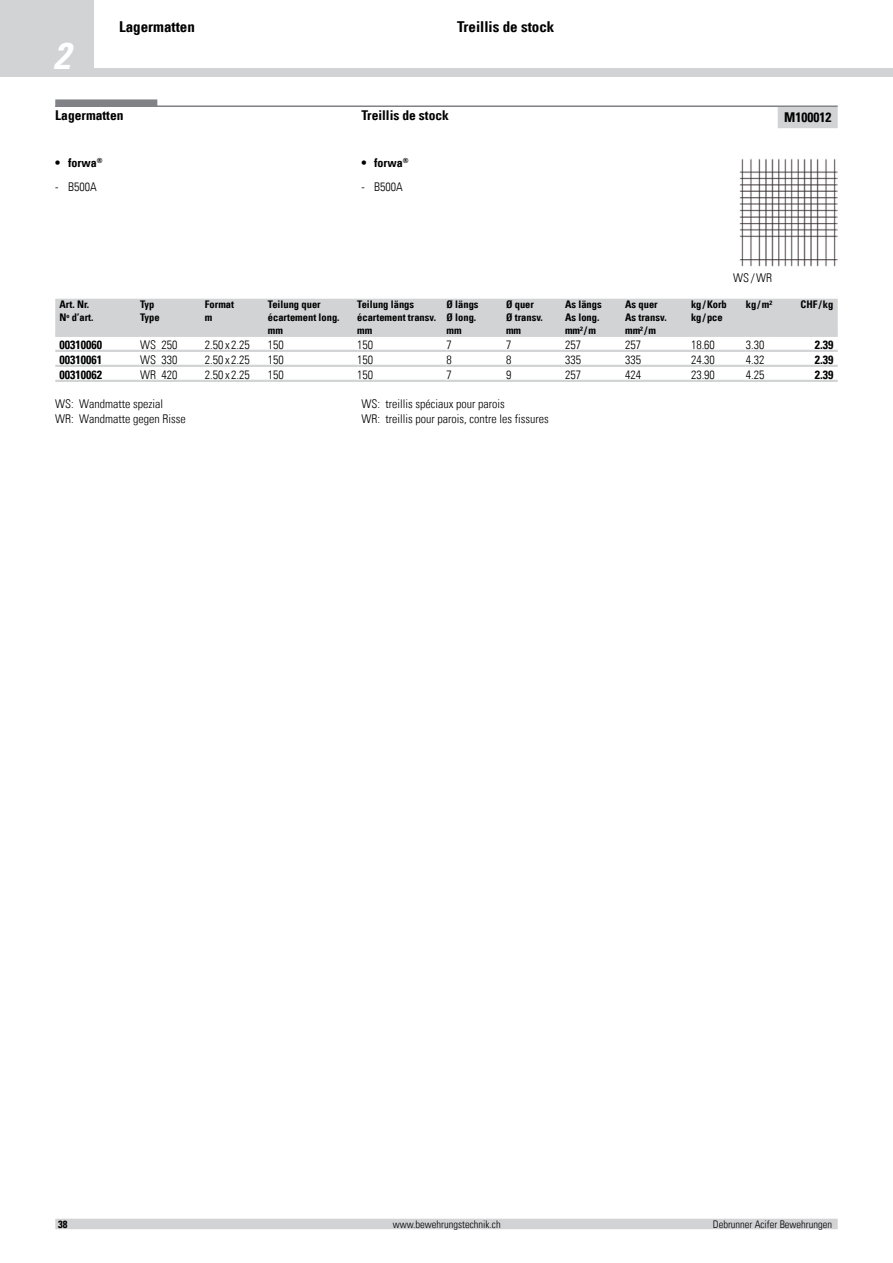
<style>
.page{position:relative;width:893px;height:1263px;background:#fff}
.page>*{position:absolute;margin:0;border:0;box-sizing:border-box;transform-origin:0 0}
.t1{font:37.5px "Univers Com 67 Bold Cond Obl";color:#fff}
.t2{font:15px "Univers Com 67 Bold Cond";color:#000}
.t3{font:13.5px "Univers Com 67 Bold Cond";color:#000}
.t4{font:12px/15px "Univers Com 47 Light Cond";color:#000}
.t5{font:12px "Univers Com 67 Bold Cond";color:#000}
.t6{font:10.5px/12.8px "Univers Com 67 Bold Cond";color:#000}
.t7{font:10.5px "Univers Com 47 Light Cond";color:#000}
</style>
<div class="page">
<div style="left:0;top:68px;width:893px;height:9px;background:#d1d3d4"></div>
<div style="left:0;top:0;width:94px;height:77px;background:#d1d3d4"></div>
<div style="left:55px;top:1219px;width:783px;height:10px;background:#d1d3d4"></div>
<img style="left:740px;top:158px;width:98px;height:109px">
<div style="left:55px;top:99px;width:102px;height:8px;background:#808285"></div>
<hr style="left:55px;top:105px;width:783px;height:2px;background:#808285">
<div style="left:778px;top:107px;width:60px;height:21px;background:#d1d3d4"></div>
<div style="left:55px;top:299px;width:783px;height:36px;background:#d1d3d4"></div>
<hr style="left:55px;top:335px;width:85px;height:2px;background:#d1d3d4">
<hr style="left:140px;top:335px;width:65px;height:2px;background:#d1d3d4">
<hr style="left:205px;top:335px;width:63px;height:2px;background:#d1d3d4">
<hr style="left:268px;top:335px;width:89px;height:2px;background:#d1d3d4">
<hr style="left:357px;top:335px;width:89px;height:2px;background:#d1d3d4">
<hr style="left:446px;top:335px;width:60px;height:2px;background:#d1d3d4">
<hr style="left:506px;top:335px;width:59px;height:2px;background:#d1d3d4">
<hr style="left:565px;top:335px;width:60px;height:2px;background:#d1d3d4">
<hr style="left:625px;top:335px;width:66px;height:2px;background:#d1d3d4">
<hr style="left:691px;top:335px;width:55px;height:2px;background:#d1d3d4">
<hr style="left:746px;top:335px;width:28px;height:2px;background:#d1d3d4">
<hr style="left:774px;top:335px;width:64px;height:2px;background:#d1d3d4">
<hr style="left:55px;top:350px;width:85px;height:2px;background:#d1d3d4">
<hr style="left:140px;top:350px;width:65px;height:2px;background:#d1d3d4">
<hr style="left:205px;top:350px;width:63px;height:2px;background:#d1d3d4">
<hr style="left:268px;top:350px;width:89px;height:2px;background:#d1d3d4">
<hr style="left:357px;top:350px;width:89px;height:2px;background:#d1d3d4">
<hr style="left:446px;top:350px;width:60px;height:2px;background:#d1d3d4">
<hr style="left:506px;top:350px;width:59px;height:2px;background:#d1d3d4">
<hr style="left:565px;top:350px;width:60px;height:2px;background:#d1d3d4">
<hr style="left:625px;top:350px;width:66px;height:2px;background:#d1d3d4">
<hr style="left:691px;top:350px;width:55px;height:2px;background:#d1d3d4">
<hr style="left:746px;top:350px;width:28px;height:2px;background:#d1d3d4">
<hr style="left:774px;top:350px;width:64px;height:2px;background:#d1d3d4">
<hr style="left:55px;top:365px;width:85px;height:2px;background:#d1d3d4">
<hr style="left:140px;top:365px;width:65px;height:2px;background:#d1d3d4">
<hr style="left:205px;top:365px;width:63px;height:2px;background:#d1d3d4">
<hr style="left:268px;top:365px;width:89px;height:2px;background:#d1d3d4">
<hr style="left:357px;top:365px;width:89px;height:2px;background:#d1d3d4">
<hr style="left:446px;top:365px;width:60px;height:2px;background:#d1d3d4">
<hr style="left:506px;top:365px;width:59px;height:2px;background:#d1d3d4">
<hr style="left:565px;top:365px;width:60px;height:2px;background:#d1d3d4">
<hr style="left:625px;top:365px;width:66px;height:2px;background:#d1d3d4">
<hr style="left:691px;top:365px;width:55px;height:2px;background:#d1d3d4">
<hr style="left:746px;top:365px;width:28px;height:2px;background:#d1d3d4">
<hr style="left:774px;top:365px;width:64px;height:2px;background:#d1d3d4">
<hr style="left:55px;top:380px;width:85px;height:2px;background:#d1d3d4">
<hr style="left:140px;top:380px;width:65px;height:2px;background:#d1d3d4">
<hr style="left:205px;top:380px;width:63px;height:2px;background:#d1d3d4">
<hr style="left:268px;top:380px;width:89px;height:2px;background:#d1d3d4">
<hr style="left:357px;top:380px;width:89px;height:2px;background:#d1d3d4">
<hr style="left:446px;top:380px;width:60px;height:2px;background:#d1d3d4">
<hr style="left:506px;top:380px;width:59px;height:2px;background:#d1d3d4">
<hr style="left:565px;top:380px;width:60px;height:2px;background:#d1d3d4">
<hr style="left:625px;top:380px;width:66px;height:2px;background:#d1d3d4">
<hr style="left:691px;top:380px;width:55px;height:2px;background:#d1d3d4">
<hr style="left:746px;top:380px;width:28px;height:2px;background:#d1d3d4">
<hr style="left:774px;top:380px;width:64px;height:2px;background:#d1d3d4">
<h1 class="t1" style="left:53px;top:33px;width:18px">2</h1>
<p class="t2" style="left:119px;top:18px;width:77px">Lagermatten</p>
<p class="t2" style="left:457px;top:18px;width:99px">Treillis de stock</p>
<p class="t3" style="left:55px;top:107px;width:70px">Lagermatten</p>
<p class="t3" style="left:361px;top:107px;width:89px">Treillis de stock</p>
<p class="t3" style="left:784px;top:109px;width:49px">M100012</p>
<p class="t5" style="left:55px;top:155px;width:49px">• forwa<sup>®</sup></p>
<p class="t5" style="left:361px;top:155px;width:49px">• forwa<sup>®</sup></p>
<p class="t4" style="left:55px;top:179px;width:43px">- B500A</p>
<p class="t4" style="left:361px;top:179px;width:43px">- B500A</p>
<p class="t4" style="left:733px;top:270px;width:40px">WS/WR</p>
<p class="t6" style="left:60px;top:298px;width:35px">Art. Nr.<br>N<sup>o</sup> d’art.</p>
<p class="t6" style="left:140px;top:298px;width:21px">Typ<br>Type</p>
<p class="t6" style="left:205px;top:298px;width:31px">Format m</p>
<p class="t6" style="left:268px;top:298px;width:73px">Teilung quer écartement long. mm</p>
<p class="t6" style="left:357px;top:298px;width:80px">Teilung längs écartement transv. mm</p>
<p class="t6" style="left:446px;top:298px;width:34px">Ø längs<br>Ø long. mm</p>
<p class="t6" style="left:506px;top:298px;width:38px">Ø quer<br>Ø transv. mm</p>
<p class="t6" style="left:565px;top:298px;width:38px">As längs<br>As long. mm²/m</p>
<p class="t6" style="left:625px;top:298px;width:43px">As quer<br>As transv. mm²/m</p>
<p class="t6" style="left:691px;top:298px;width:37px">kg /Korb kg / pce</p>
<p class="t6" style="left:746px;top:298px;width:28px">kg/m²</p>
<p class="t6" style="left:800px;top:298px;width:34px">CHF /kg</p>
<p class="t5" style="left:60px;top:337px;width:44px">00310060</p>
<p class="t4" style="left:140px;top:337px;width:39px">WS 250</p>
<p class="t4" style="left:205px;top:337px;width:46px">2.50 x 2.25</p>
<p class="t4" style="left:268px;top:337px;width:17px">150</p>
<p class="t4" style="left:357px;top:337px;width:17px">150</p>
<p class="t4" style="left:446px;top:337px;width:7px">7</p>
<p class="t4" style="left:506px;top:337px;width:7px">7</p>
<p class="t4" style="left:565px;top:337px;width:17px">257</p>
<p class="t4" style="left:625px;top:337px;width:17px">257</p>
<p class="t4" style="left:691px;top:337px;width:25px">18.60</p>
<p class="t4" style="left:746px;top:337px;width:20px">3.30</p>
<p class="t5" style="left:815px;top:337px;width:20px">2.39</p>
<p class="t5" style="left:60px;top:352px;width:44px">00310061</p>
<p class="t4" style="left:140px;top:352px;width:39px">WS 330</p>
<p class="t4" style="left:205px;top:352px;width:46px">2.50 x 2.25</p>
<p class="t4" style="left:268px;top:352px;width:17px">150</p>
<p class="t4" style="left:357px;top:352px;width:17px">150</p>
<p class="t4" style="left:446px;top:352px;width:7px">8</p>
<p class="t4" style="left:506px;top:352px;width:7px">8</p>
<p class="t4" style="left:565px;top:352px;width:17px">335</p>
<p class="t4" style="left:625px;top:352px;width:17px">335</p>
<p class="t4" style="left:691px;top:352px;width:25px">24.30</p>
<p class="t4" style="left:746px;top:352px;width:20px">4.32</p>
<p class="t5" style="left:815px;top:352px;width:20px">2.39</p>
<p class="t5" style="left:60px;top:367px;width:44px">00310062</p>
<p class="t4" style="left:140px;top:367px;width:39px">WR 420</p>
<p class="t4" style="left:205px;top:367px;width:46px">2.50 x 2.25</p>
<p class="t4" style="left:268px;top:367px;width:17px">150</p>
<p class="t4" style="left:357px;top:367px;width:17px">150</p>
<p class="t4" style="left:446px;top:367px;width:7px">7</p>
<p class="t4" style="left:506px;top:367px;width:7px">9</p>
<p class="t4" style="left:565px;top:367px;width:17px">257</p>
<p class="t4" style="left:625px;top:367px;width:17px">424</p>
<p class="t4" style="left:691px;top:367px;width:25px">23.90</p>
<p class="t4" style="left:746px;top:367px;width:20px">4.25</p>
<p class="t5" style="left:815px;top:367px;width:20px">2.39</p>
<p class="t4" style="left:55px;top:396px;width:132px">WS: Wandmatte spezial<br>WR: Wandmatte gegen Risse</p>
<p class="t4" style="left:361px;top:396px;width:189px">WS: treillis spéciaux pour parois<br>WR: treillis pour parois, contre les fissures</p>
<p class="t6" style="left:58px;top:1218px;width:11px">38</p>
<p class="t7" style="left:393px;top:1218px;width:109px">www.bewehrungstechnik.ch</p>
<p class="t7" style="left:713px;top:1218px;width:121px">Debrunner Acifer Bewehrungen</p>
</div>
